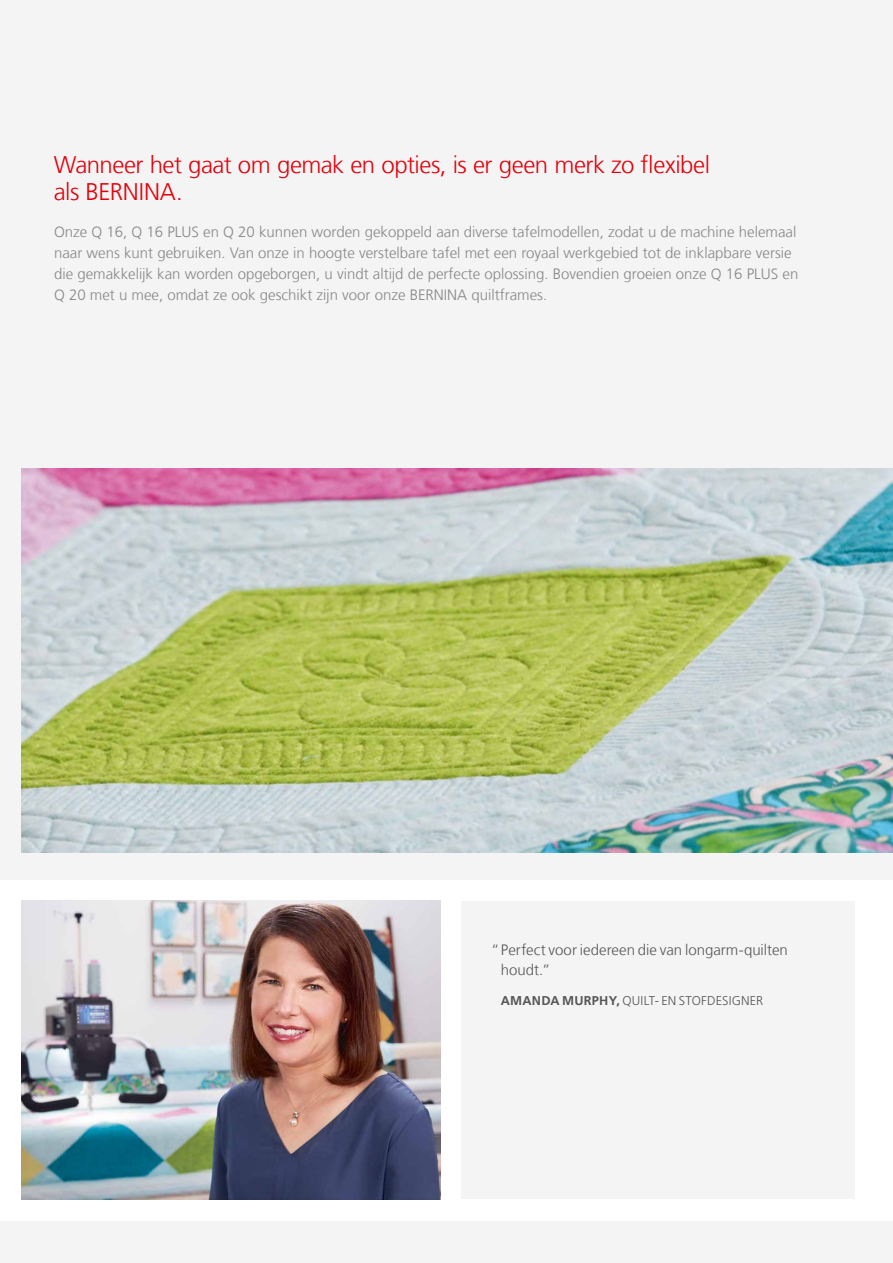
<style>
.page{position:relative;width:893px;height:1263px;background:#f4f4f4}
.page>*{position:absolute;margin:0;border:0;box-sizing:border-box;transform-origin:0 0}
.t1{font:300 24px/27px "Frutiger LT Com";letter-spacing:-.02em;color:#e3000b}
.t2{font:300 15px/21px "Frutiger LT Com";color:#868786}
.t3{font:300 15px/19.5px "Frutiger LT Com";color:#565655}
.t4{font:300 12.75px "Frutiger LT Std";letter-spacing:.015em;color:#565655}
.s1{font-family:"Frutiger LT Com";font-weight:700}
</style>
<div class="page">
<div style="left:0;top:880px;width:893px;height:340px;background:#fff"></div>
<div style="left:461px;top:901px;width:394px;height:298px;background:#f4f4f4"></div>
<img style="left:21px;top:900px;width:419px;height:299px">
<img style="left:21px;top:468px;width:872px;height:384px">
<h1 class="t1" style="left:54px;top:151px;width:658px">Wanneer het gaat om gemak en opties, is er geen merk zo flexibel als BERNINA.</h1>
<p class="t2" style="left:54px;top:222px;width:746px">Onze Q 16, Q 16 PLUS en Q 20 kunnen worden gekoppeld aan diverse tafelmodellen, zodat u de machine helemaal naar wens kunt gebruiken. Van onze in hoogte verstelbare tafel met een royaal werkgebied tot de inklapbare versie die gemakkelijk kan worden opgeborgen, u vindt altijd de perfecte oplossing. Bovendien groeien onze Q 16 PLUS en Q 20 met u mee, omdat ze ook geschikt zijn voor onze BERNINA quiltframes.</p>
<p class="t3" style="left:501px;top:940px;width:288px;text-indent:-10px">“Perfect voor iedereen die van longarm-quilten houdt.”</p>
<p class="t4" style="left:501px;top:993px;width:264px"><span class="s1">AMANDA MURPHY,</span> QUILT- EN STOFDESIGNER</p>
</div>
